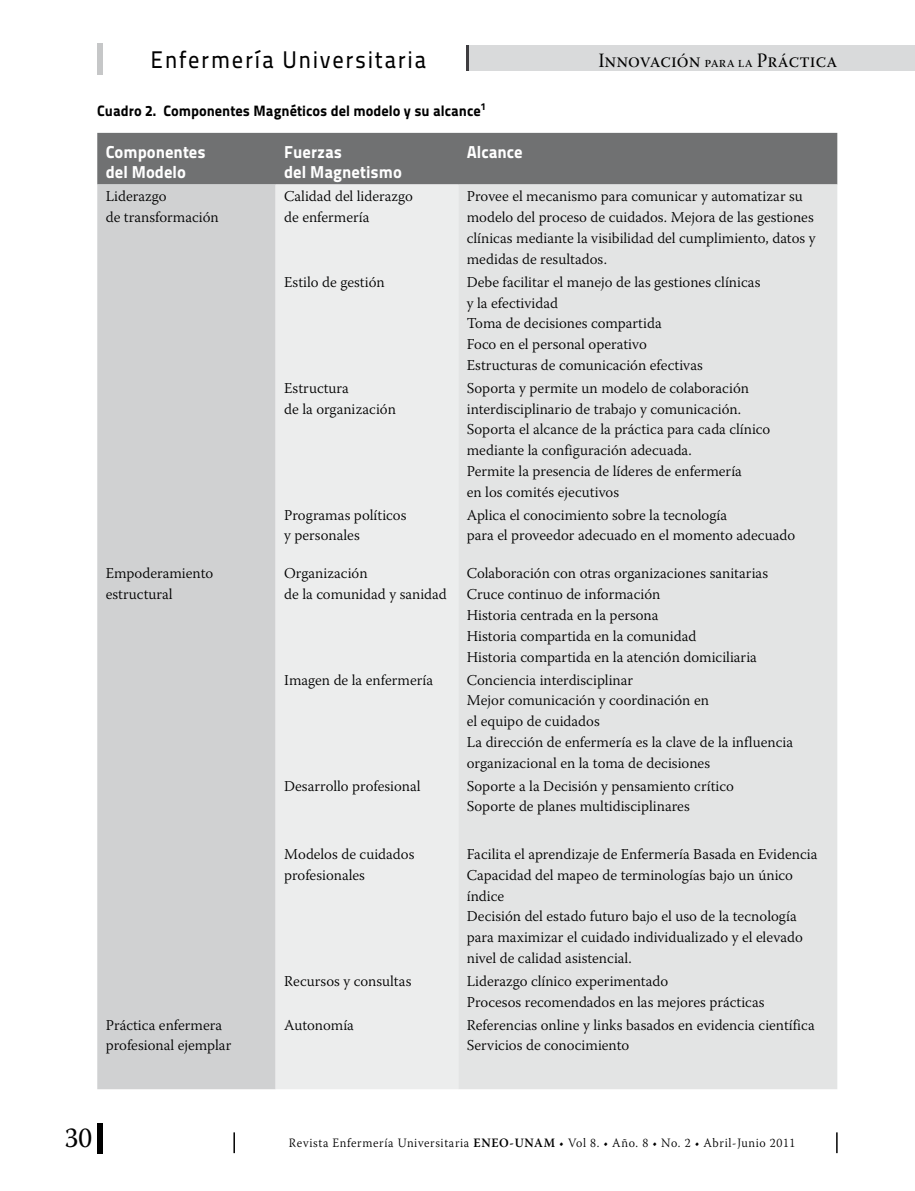
<style>
.page{position:relative;width:915px;height:1191px;background:#fff}
.page>*{position:absolute;margin:0;border:0;box-sizing:border-box;transform-origin:0 0}
.t1{font:28.5px "Warnock Pro";color:#000;scale:.95 1}
.t2{font:24px "Titillium Maps 26 L 500 wt";letter-spacing:.07em;color:#000;scale:.94 1}
.t3{font:20.25px "Warnock Pro Subh";color:#000;scale:.95 1}
.t4{font:17.25px/20.7px "Titillium Maps 26 L 999 wt";color:#fff}
.t5{font:300 15px/20.7px "Warnock Pro";color:#000}
.t6{font:15px "Titillium Maps 26 L 999 wt";color:#000}
.t7{font:300 12.75px "Warnock Pro";letter-spacing:.05em;color:#000;scale:.95 1}
.s1{font-size:15px}
.s2{font-weight:600}
</style>
<div class="page">
<div style="left:468px;top:46px;width:446px;height:25px;background:#d9dadb"></div>
<hr style="left:466px;top:46px;width:2px;height:25px;background:#3e3d40">
<div style="left:97px;top:44px;width:5px;height:31px;background:#c6c7c8"></div>
<hr style="left:835px;top:1132px;width:2px;height:21px;background:#000">
<hr style="left:233px;top:1132px;width:2px;height:21px;background:#000">
<div style="left:97px;top:1123px;width:5px;height:30px;background:#000"></div>
<svg style="left:914px;top:46px;width:1px;height:25px"></svg>
<div style="left:97px;top:133px;width:740px;height:51px;background:#707172"></div>
<div style="left:97px;top:184px;width:178px;height:905px;background:#d0d1d2"></div>
<div style="left:275px;top:184px;width:183px;height:905px;background:#eceded"></div>
<div style="left:458px;top:184px;width:379px;height:905px;background:#e3e4e4"></div>
<h2 class="t2" style="left:150px;top:41px;width:295px">Enfermería Universitaria</h2>
<h3 class="t3" style="left:598px;top:49px;width:253px">Innovación <span class="s1">para la</span> Práctica</h3>
<p class="t6" style="left:97px;top:99px;width:390px">Cuadro 2. Componentes Magnéticos del modelo y su alcance<sup>1</sup></p>
<p class="t4" style="left:106px;top:140px;width:101px">Componentes del Modelo</p>
<p class="t4" style="left:284px;top:140px;width:119px">Fuerzas<br>del Magnetismo</p>
<p class="t4" style="left:466px;top:140px;width:57px">Alcance</p>
<p class="t5" style="left:106px;top:186px;width:114px">Liderazgo<br>de transformación</p>
<p class="t5" style="left:284px;top:186px;width:130px">Calidad del liderazgo de enfermería</p>
<p class="t5" style="left:466px;top:186px;width:350px">Provee el mecanismo para comunicar y automatizar su modelo del proceso de cuidados. Mejora de las gestiones clínicas mediante la visibilidad del cumplimiento, datos y medidas de resultados.</p>
<p class="t5" style="left:284px;top:271px;width:102px">Estilo de gestión</p>
<p class="t5" style="left:466px;top:271px;width:295px">Debe facilitar el manejo de las gestiones clínicas y la efectividad<br>Toma de decisiones compartida<br>Foco en el personal operativo<br>Estructuras de comunicación efectivas</p>
<p class="t5" style="left:284px;top:377px;width:113px">Estructura<br>de la organización</p>
<p class="t5" style="left:466px;top:377px;width:305px">Soporta y permite un modelo de colaboración interdisciplinario de trabajo y comunicación.<br>Soporta el alcance de la práctica para cada clínico mediante la configuración adecuada.<br>Permite la presencia de líderes de enfermería<br>en los comités ejecutivos</p>
<p class="t5" style="left:284px;top:504px;width:124px">Programas políticos y personales</p>
<p class="t5" style="left:466px;top:504px;width:330px">Aplica el conocimiento sobre la tecnología<br>para el proveedor adecuado en el momento adecuado</p>
<p class="t5" style="left:106px;top:563px;width:109px">Empoderamiento estructural</p>
<p class="t5" style="left:284px;top:563px;width:164px">Organización<br>de la comunidad y sanidad</p>
<p class="t5" style="left:466px;top:563px;width:303px">Colaboración con otras organizaciones sanitarias Cruce continuo de información<br>Historia centrada en la persona<br>Historia compartida en la comunidad<br>Historia compartida en la atención domiciliaria</p>
<p class="t5" style="left:284px;top:669px;width:150px">Imagen de la enfermería</p>
<p class="t5" style="left:466px;top:669px;width:328px">Conciencia interdisciplinar<br>Mejor comunicación y coordinación en<br>el equipo de cuidados<br>La dirección de enfermería es la clave de la influencia organizacional en la toma de decisiones</p>
<p class="t5" style="left:284px;top:775px;width:138px">Desarrollo profesional</p>
<p class="t5" style="left:466px;top:775px;width:268px">Soporte a la Decisión y pensamiento crítico<br>Soporte de planes multidisciplinares</p>
<p class="t5" style="left:284px;top:843px;width:132px">Modelos de cuidados profesionales</p>
<p class="t5" style="left:466px;top:843px;width:352px">Facilita el aprendizaje de Enfermería Basada en Evidencia Capacidad del mapeo de terminologías bajo un único índice<br>Decisión del estado futuro bajo el uso de la tecnología para maximizar el cuidado individualizado y el elevado nivel de calidad asistencial.</p>
<p class="t5" style="left:284px;top:970px;width:129px">Recursos y consultas</p>
<p class="t5" style="left:466px;top:970px;width:299px">Liderazgo clínico experimentado<br>Procesos recomendados en las mejores prácticas</p>
<p class="t5" style="left:106px;top:1014px;width:127px">Práctica enfermera profesional ejemplar</p>
<p class="t5" style="left:284px;top:1014px;width:71px">Autonomía</p>
<p class="t5" style="left:466px;top:1014px;width:349px">Referencias online y links basados en evidencia científica<br>Servicios de conocimiento</p>
<h1 class="t1" style="left:65px;top:1120px;width:30px">30</h1>
<p class="t7" style="left:289px;top:1134px;width:534px">Revista Enfermería Universitaria <span class="s2">ENEO-UNAM</span> • Vol 8. • Año. 8 • No. 2 • Abril-Junio 2011</p>
</div>
